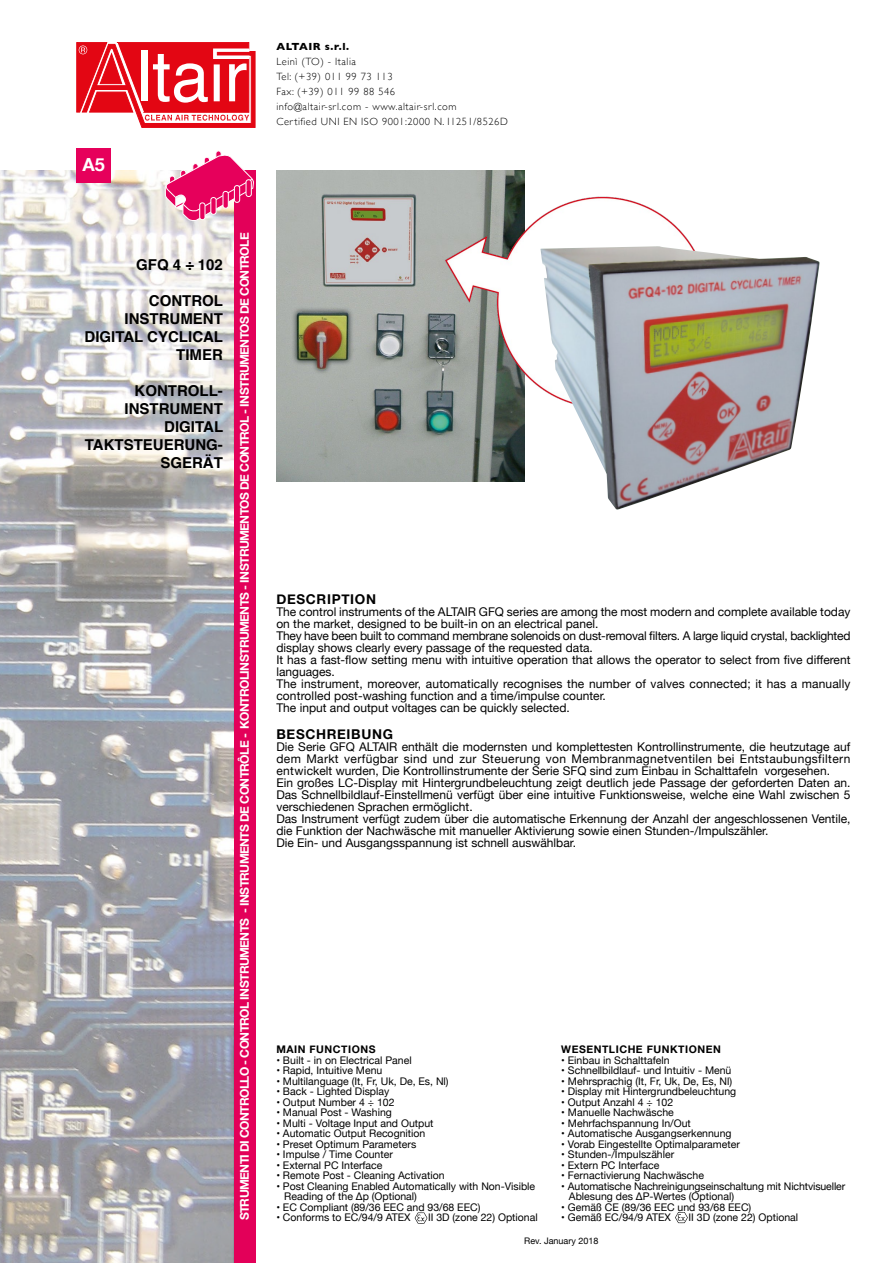
<style>
.page{position:relative;width:893px;height:1263px;background:#fff}
.page>*{position:absolute;margin:0;border:0;box-sizing:border-box;transform-origin:0 0}
.t1{font:700 18px "Helvetica Neue";color:#fff}
.t2{font:700 15px/18px "Helvetica";color:#000;text-align:right}
.t3{font:700 13.5px "Helvetica Neue";letter-spacing:.05em;color:#000}
.t4{font:12px/12px "Helvetica Neue";color:#000}
.t5{font:700 12px "Helvetica Neue";letter-spacing:-.05em;color:#fff}
.t6{font:10.5px/10.5px "Helvetica Neue";color:#000}
.t7{font:300 10.5px/15px "Gill Sans";letter-spacing:.05em;color:#000}
.t8{font:700 10.5px "Helvetica Neue";letter-spacing:.05em;color:#000}
.t9{font:700 10.5px "Gill Sans";letter-spacing:.05em;color:#000}
.t10{font:9px "Helvetica Neue";color:#000}
</style>
<div class="page">
<svg style="left:77px;top:42px;width:178px;height:86px"></svg>
<svg style="left:0;top:170px;width:234px;height:1093px;background:#b7b7ba"></svg>
<div style="left:234px;top:170px;width:21px;height:1093px;background:#e30059"></div>
<div style="left:216px;top:151px;width:5px;height:18px;border:1px solid #fff;border-radius:3px"></div>
<svg style="left:165px;top:153px;width:89px;height:69px"></svg>
<div style="left:246px;top:180px;width:5px;height:17px;background:#e6005b;border-radius:3px"></div>
<div style="left:246px;top:179px;width:6px;height:18px;border:1px solid #fff;border-radius:3px"></div>
<div style="left:234px;top:186px;width:6px;height:16px;background:#e6005b;border-radius:3px"></div>
<div style="left:234px;top:185px;width:6px;height:18px;border:1px solid #fff;border-radius:3px"></div>
<div style="left:223px;top:191px;width:5px;height:17px;background:#e6005b;border-radius:3px"></div>
<div style="left:223px;top:191px;width:6px;height:18px;border:1px solid #fff;border-radius:3px"></div>
<div style="left:211px;top:197px;width:5px;height:17px;background:#e6005b;border-radius:3px"></div>
<div style="left:210px;top:197px;width:6px;height:18px;border:1px solid #fff;border-radius:3px"></div>
<div style="left:200px;top:203px;width:5px;height:17px;background:#e6005b;border-radius:3px"></div>
<div style="left:199px;top:203px;width:6px;height:17px;border:1px solid #fff;border-radius:3px"></div>
<div style="left:77px;top:149px;width:34px;height:34px;background:#e6005b"></div>
<svg style="left:415px;top:1212px;width:12px;height:12px"></svg>
<svg style="left:675px;top:1212px;width:13px;height:11px"></svg>
<img style="left:276px;top:170px;width:248px;height:312px">
<img style="left:432px;top:178px;width:260px;height:304px">
<img style="left:540px;top:246px;width:280px;height:264px">
<h1 class="t1" style="left:82px;top:150px;width:24px">A5</h1>
<p class="t2" style="left:136px;top:256px;width:88px">GFQ 4 ÷ 102</p>
<p class="t2" style="left:85px;top:292px;width:140px">CONTROL<br>INSTRUMENT<br>DIGITAL CYCLICAL<br>TIMER</p>
<p class="t2" style="left:85px;top:382px;width:140px">KONTROLL-<br>INSTRUMENT<br>DIGITAL<br>TAKTSTEUERUNG-<br>SGERÄT</p>
<p class="t5" style="left:235px;top:1220px;width:989px;rotate:-90deg">STRUMENTI DI CONTROLLO - CONTROL INSTRUMENTS - INSTRUMENTS DE CONTRÔLE - KONTROLINSTRUMENTS - INSTRUMENTOS DE CONTROL - INSTRUMENTOS DE CONTROLE</p>
<p class="t9" style="left:276px;top:38px;width:74px">ALTAIR s.r.l.</p>
<p class="t7" style="left:276px;top:53px;width:233px">Leinì (TO) - Italia<br>Tel: (+39) 011 99 73 113<br>Fax: (+39) 011 99 88 546<br>info@altair-srl.com - www.altair-srl.com<br>Certified UNI EN ISO 9001:2000 N. I1251/8526D</p>
<p class="t3" style="left:276px;top:589px;width:101px">DESCRIPTION</p>
<p class="t4" style="left:276px;top:607px;width:576px">The control instruments of the ALTAIR GFQ series are among the most modern and complete available today on the market, designed to be built-in on an electrical panel.<br>They have been built to command membrane solenoids on dust-removal filters. A large liquid crystal, backlighted display shows clearly every passage of the requested data.<br>It has a fast-flow setting menu with intuitive operation that allows the operator to select from five different languages.<br>The instrument, moreover, automatically recognises the number of valves connected; it has a manually controlled post-washing function and a time/impulse counter.<br>The input and output voltages can be quickly selected.</p>
<p class="t3" style="left:276px;top:724px;width:118px">BESCHREIBUNG</p>
<p class="t4" style="left:276px;top:742px;width:576px">Die Serie GFQ ALTAIR enthält die modernsten und komplettesten Kontrollinstrumente, die heutzutage auf dem Markt verfügbar sind und zur Steuerung von Membranmagnetventilen bei Entstaubungsfiltern entwickelt wurden, Die Kontrollinstrumente der Serie SFQ sind zum Einbau in Schalttafeln vorgesehen.<br>Ein großes LC-Display mit Hintergrundbeleuchtung zeigt deutlich jede Passage der geforderten Daten an.<br>Das Schnellbildlauf-Einstellmenü verfügt über eine intuitive Funktionsweise, welche eine Wahl zwischen 5 verschiedenen Sprachen ermöglicht.<br>Das Instrument verfügt zudem über die automatische Erkennung der Anzahl der angeschlossenen Ventile, die Funktion der Nachwäsche mit manueller Aktivierung sowie einen Stunden-/Impulszähler.<br>Die Ein- und Ausgangsspannung ist schnell auswählbar.</p>
<p class="t8" style="left:276px;top:1041px;width:101px">MAIN FUNCTIONS</p>
<p class="t6" style="left:276px;top:1055px;width:137px">• Built - in on Electrical Panel</p>
<p class="t6" style="left:276px;top:1066px;width:107px">• Rapid, Intuitive Menu</p>
<p class="t6" style="left:276px;top:1076px;width:174px">• Multilanguage (It, Fr, Uk, De, Es, Nl)</p>
<p class="t6" style="left:276px;top:1087px;width:114px">• Back - Lighted Display</p>
<p class="t6" style="left:276px;top:1097px;width:120px">• Output Number 4 ÷ 102</p>
<p class="t6" style="left:276px;top:1108px;width:117px">• Manual Post - Washing</p>
<p class="t6" style="left:276px;top:1118px;width:159px">• Multi - Voltage Input and Output</p>
<p class="t6" style="left:276px;top:1129px;width:150px">• Automatic Output Recognition</p>
<p class="t6" style="left:276px;top:1139px;width:141px">• Preset Optimum Parameters</p>
<p class="t6" style="left:276px;top:1150px;width:118px">• Impulse / Time Counter</p>
<p class="t6" style="left:276px;top:1160px;width:108px">• External PC Interface</p>
<p class="t6" style="left:276px;top:1171px;width:170px">• Remote Post - Cleaning Activation</p>
<p class="t6" style="left:284px;top:1181px;width:252px;text-indent:-8px">• Post Cleaning Enabled Automatically with Non-Visible<br>Reading of the Δp (Optional)</p>
<p class="t6" style="left:276px;top:1202px;width:206px">• EC Compliant (89/36 EEC and 93/68 EEC)</p>
<p class="t6" style="left:276px;top:1213px;width:136px">• Conforms to EC/94/9 ATEX</p>
<p class="t6" style="left:428px;top:1213px;width:111px">II 3D (zone 22) Optional</p>
<p class="t8" style="left:561px;top:1041px;width:161px">WESENTLICHE FUNKTIONEN</p>
<p class="t6" style="left:561px;top:1055px;width:110px">• Einbau in Schalttafeln</p>
<p class="t6" style="left:561px;top:1066px;width:172px">• Schnellbildlauf- und Intuitiv - Menü</p>
<p class="t6" style="left:561px;top:1076px;width:172px">• Mehrsprachig (It, Fr, Uk, De, Es, Nl)</p>
<p class="t6" style="left:561px;top:1087px;width:176px">• Display mit Hintergrundbeleuchtung</p>
<p class="t6" style="left:561px;top:1097px;width:113px">• Output Anzahl 4 ÷ 102</p>
<p class="t6" style="left:561px;top:1108px;width:114px">• Manuelle Nachwäsche</p>
<p class="t6" style="left:561px;top:1118px;width:131px">• Mehrfachspannung In/Out</p>
<p class="t6" style="left:561px;top:1129px;width:172px">• Automatische Ausgangserkennung</p>
<p class="t6" style="left:561px;top:1139px;width:180px">• Vorab Eingestellte Optimalparameter</p>
<p class="t6" style="left:561px;top:1150px;width:114px">• Stunden-/Impulszähler</p>
<p class="t6" style="left:561px;top:1160px;width:100px">• Extern PC Interface</p>
<p class="t6" style="left:561px;top:1171px;width:144px">• Fernactivierung Nachwäsche</p>
<p class="t6" style="left:569px;top:1181px;width:278px;text-indent:-8px">• Automatische Nachreinigungseinschaltung mit Nichtvisueller<br>Ablesung des ΔP-Wertes (Optional)</p>
<p class="t6" style="left:561px;top:1202px;width:192px">• Gemäß CE (89/36 EEC und 93/68 EEC)</p>
<p class="t6" style="left:561px;top:1213px;width:111px">• Gemäß EC/94/9 ATEX</p>
<p class="t6" style="left:688px;top:1213px;width:111px">II 3D (zone 22) Optional</p>
<p class="t10" style="left:524px;top:1234px;width:76px">Rev. January 2018</p>
</div>
